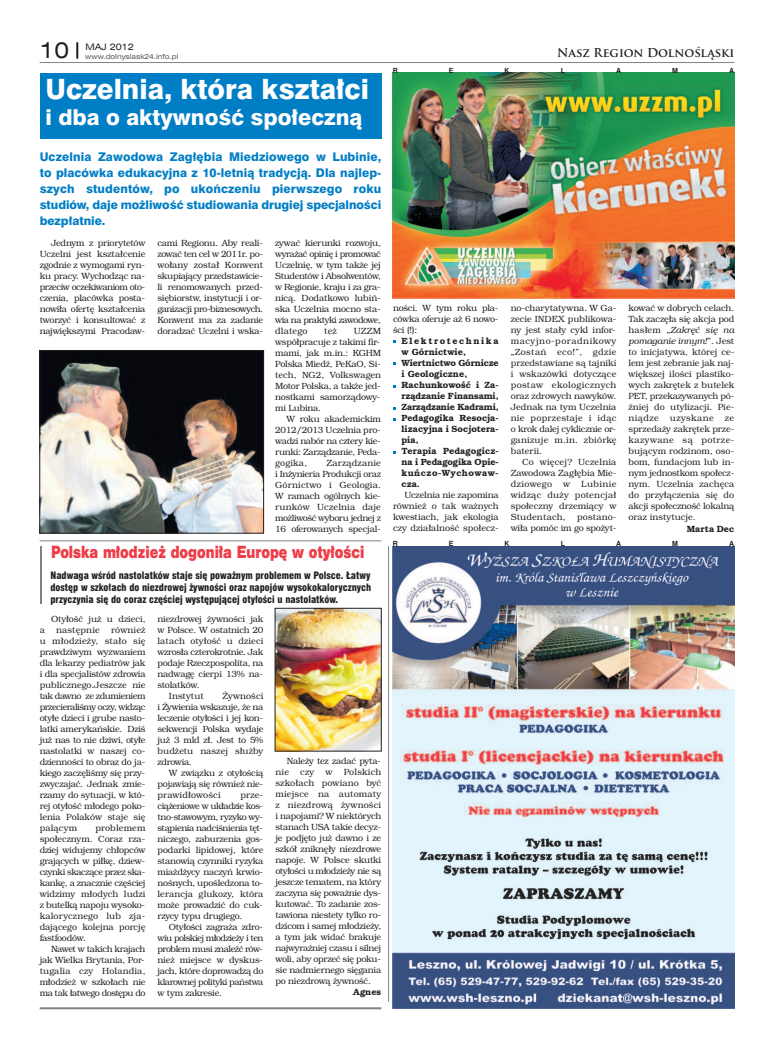
<style>
.page{position:relative;width:774px;height:1049px;background:#fff}
.page>*{position:absolute;margin:0;border:0;box-sizing:border-box;transform-origin:0 0}
.t1{font:28px "Swis 721 Hv EU";color:#fff}
.t2{font:22px "Swis 721 Hv EU";color:#fff}
.t3{font:22px "Swis 721 Ex EU";color:#231f20}
.t4{font:15.6px "Swis 721 Blk 2 EU";color:#ee3d49;scale:.83 1}
.t5{font:12px/16px "Swis 721 Hv EU";letter-spacing:-.005em;color:#007ec5;text-align:justify}
.t6{font:700 12px "Trajan Pro";color:#231f20}
.t7{font:10px/12px "Swis 721 Blk Cn EU";color:#231f20;text-align:justify}
.t8{font:9px/11px "Te X Gyre Bonum";letter-spacing:-.025em;color:#231f20;text-align:justify}
.t9{font:700 9px/11px "Te X Gyre Bonum";color:#231f20}
.t10{font:9px "Te X Gyre Bonum";letter-spacing:.005em;color:#231f20}
.t11{font:9px "Te X Gyre Bonum";letter-spacing:.015em;color:#231f20}
.t12{font:9px "Swis 721 Ex EU";color:#231f20}
.t13{font:7px "Swis 721 Ex EU";color:#57585a}
.t14{font:700 7px "Te X Gyre Heros";color:#231f20}
.s1{font-style:italic}
</style>
<div class="page">
<div style="left:40px;top:73px;width:341px;height:65px;background:#007ec5"></div>
<hr style="left:40px;top:62px;width:694px;height:1px;background:#808285">
<svg style="left:76px;top:42px;width:2px;height:17px"></svg>
<img style="left:393px;top:73px;width:341px;height:225px">
<img style="left:393px;top:546px;width:341px;height:462px">
<img style="left:42px;top:352px;width:220px;height:179px">
<div style="left:40px;top:350px;width:224px;height:183px;border:1px solid #231f20"></div>
<hr style="left:40px;top:540px;width:341px;height:1px;background:#808285">
<hr style="left:40px;top:1007px;width:341px;height:2px;background:#808285">
<hr style="left:40px;top:546px;width:2px;height:58px;background:#808285">
<img style="left:277px;top:610px;width:102px;height:139px">
<div style="left:275px;top:608px;width:106px;height:143px;border:1px solid #231f20"></div>
<hr style="left:388px;top:546px;width:1px;height:455px;background:#808285">
<h2 class="t3" style="left:40px;top:37px;width:31px">10</h2>
<p class="t13" style="left:85px;top:52px;width:95px">www.dolnyslask24.info.pl</p>
<h1 class="t1" style="left:45px;top:72px;width:325px">Uczelnia, która kształci</h1>
<h2 class="t2" style="left:45px;top:103px;width:318px">i dba o aktywność społeczną</h2>
<h3 class="t5" style="left:40px;top:149px;width:343px">Uczelnia Zawodowa Zagłębia Miedziowego w Lubinie, to placówka edukacyjna z 10-letnią tradycją. Dla najlep&shy;szych studentów, po ukończeniu pierwszego roku studiów, daje możliwość studiowania drugiej specjalności bezpłatnie.</h3>
<p class="t12" style="left:85px;top:41px;width:50px">MAJ 2012</p>
<p class="t8" style="left:40px;top:238px;width:107px;text-indent:11px">Jednym z priorytetów Uczelni jest kształcenie zgodnie z wymogami ryn&shy;ku pracy. Wychodząc na&shy;przeciw oczekiwaniom oto&shy;czenia, placówka posta&shy;nowiła ofertę kształcenia tworzyć i konsultować z największymi Pracodaw-</p>
<p class="t8" style="left:157px;top:238px;width:107px">cami Regionu. Aby reali&shy;zować ten cel w 2011r. po&shy;wołany został Konwent skupiający przedstawicie&shy;li renomowanych przed&shy;siębiorstw, instytucji i or&shy;ganizacji pro-biznesowych.<br>Konwent ma za zadanie doradzać Uczelni i wska-</p>
<p class="t8" style="left:275px;top:238px;width:107px">zywać kierunki rozwoju, wyrażać opinię i promować Uczelnię, w tym także jej Studentów i Absolwentów, w Regionie, kraju i za gra&shy;nicą. Dodatkowo lubiń&shy;ska Uczelnia mocno sta&shy;wia na praktyki zawodowe, dlatego</p>
<p class="t8" style="left:324px;top:326px;width:14px">też</p>
<p class="t8" style="left:275px;top:326px;width:107px;text-indent:79px">UZZM współpracuje z takimi fir&shy;mami, jak m.in.: KGHM Polska Miedź, PeKaO, Si&shy;tech, NG2, Volkswagen Motor Polska, a także jed&shy;nostkami samorządowy&shy;mi Lubina.</p>
<p class="t8" style="left:275px;top:414px;width:107px;text-indent:11px">W roku akademickim 2012/2013 Uczelnia pro&shy;wadzi nabór na cztery kie&shy;runki: Zarządzanie, Peda&shy;gogika,</p>
<p class="t8" style="left:275px;top:458px;width:107px;text-indent:51px">Zarządzanie i Inżynieria Produkcji oraz Górnictwo i Geologia.<br>W ramach ogólnych kie&shy;runków Uczelnia daje możliwość wyboru jednej z 16 oferowanych specjal-</p>
<h3 class="t4" style="left:51px;top:542px;width:379px">Polska młodzież dogoniła Europę w otyłości</h3>
<p class="t7" style="left:50px;top:570px;width:322px">Nadwaga wśród nastolatków staje się poważnym problemem w Polsce. Łatwy dostęp w szkołach do niezdrowej żywności oraz napojów wysokokalorycznych przyczynia się do coraz częściej występującej otyłości u nastolatków.</p>
<p class="t8" style="left:51px;top:614px;width:96px">Otyłość już u dzieci,</p>
<p class="t8" style="left:40px;top:625px;width:107px;text-indent:71px">również u młodzieży, stało się prawdziwym wyzwaniem dla lekarzy pediatrów jak i dla specjalistów zdrowia publicznego.Jeszcze nie tak dawno ze zdumieniem przecieraliśmy oczy, widząc otyłe dzieci i grube nasto&shy;latki amerykańskie. Dziś już nas to nie dziwi, otyłe nastolatki w naszej co&shy;dzienności to obraz do ja&shy;kiego zaczęliśmy się przy&shy;zwyczajać. Jednak zmie&shy;rzamy do sytuacji, w któ&shy;rej otyłość młodego poko&shy;lenia Polaków staje się palącym</p>
<p class="t8" style="left:40px;top:625px;width:7px">a</p>
<p class="t11" style="left:56px;top:627px;width:45px">następnie</p>
<p class="t8" style="left:40px;top:823px;width:107px;text-indent:56px">problemem społecznym. Coraz rza&shy;dziej widujemy chłopców grających w piłkę, dziew&shy;czynki skaczące przez ska&shy;kankę, a znacznie częściej widzimy młodych ludzi z butelką napoju wysoko&shy;kalorycznego lub zja&shy;dającego kolejna porcję fastfoodów.</p>
<p class="t8" style="left:40px;top:944px;width:107px;text-indent:11px">Nawet w takich krajach jak Wielka Brytania, Por&shy;tugalia czy Holandia, młodzież w szkołach nie ma tak łatwego dostępu do</p>
<p class="t8" style="left:158px;top:614px;width:107px">niezdrowej żywności jak</p>
<p class="t8" style="left:158px;top:625px;width:107px">w Polsce. W ostatnich 20</p>
<p class="t10" style="left:158px;top:638px;width:107px">latach otyłość u dzieci</p>
<p class="t8" style="left:158px;top:647px;width:107px">wzrosła czterokrotnie. Jak</p>
<p class="t8" style="left:158px;top:658px;width:107px">podaje Rzeczpospolita, na</p>
<p class="t8" style="left:158px;top:669px;width:107px">nadwagę cierpi 13% na-</p>
<p class="t8" style="left:158px;top:680px;width:44px">stolatków.</p>
<p class="t10" style="left:169px;top:693px;width:37px">Instytut</p>
<p class="t8" style="left:158px;top:691px;width:107px;text-indent:65px">Żywności i Żywienia wskazuje, że na leczenie otyłości i jej kon&shy;sekwencji Polska wydaje już 3 mld zł. Jest to 5% budżetu naszej służby zdrowia.</p>
<p class="t8" style="left:158px;top:768px;width:107px;text-indent:11px">W związku z otyłością pojawiają się również nie&shy;prawidłowości</p>
<p class="t8" style="left:158px;top:790px;width:107px;text-indent:83px">prze&shy;ciążeniowe w układzie kos&shy;tno-stawowym, ryzyko wy&shy;stąpienia nadciśnienia tęt&shy;niczego, zaburzenia gos&shy;podarki lipidowej, które stanowią czynniki ryzyka miażdżycy naczyń krwio&shy;nośnych, upośledzona to&shy;lerancja glukozy, która może prowadzić do cuk&shy;rzycy typu drugiego.</p>
<p class="t8" style="left:158px;top:922px;width:107px;text-indent:11px">Otyłości zagraża zdro&shy;wiu polskiej młodzieży i ten problem musi znaleźć rów&shy;nież miejsce w dyskus&shy;jach, które doprowadzą do klarownej polityki państwa w tym zakresie.</p>
<p class="t8" style="left:275px;top:756px;width:107px;text-indent:11px">Należy tez zadać pyta&shy;nie czy w Polskich szkołach powiano być miejsce na automaty z niezdrową żywności i napojami? W niektórych stanach USA takie decyz&shy;je podjęto już dawno i ze szkół zniknęły niezdrowe napoje. W Polsce skutki otyłości u młodzieży nie są jeszcze tematem, na który zaczyna się poważnie dys&shy;kutować. To zadanie zos&shy;tawiona niestety tylko ro&shy;dzicom i samej młodzieży, a tym jak widać brakuje najwyraźniej czasu i silnej woli, aby oprzeć się poku&shy;sie nadmiernego sięgania po niezdrową żywność.</p>
<p class="t9" style="left:353px;top:987px;width:30px">Agnes</p>
<h3 class="t6" style="left:557px;top:48px;width:179px">Nasz Region Dolnośląski</h3>
<p class="t14" style="left:393px;top:66px;width:7px">R</p>
<p class="t14" style="left:449px;top:66px;width:6px">E</p>
<p class="t14" style="left:504px;top:66px;width:7px">K</p>
<p class="t14" style="left:561px;top:66px;width:6px">L</p>
<p class="t14" style="left:616px;top:66px;width:7px">A</p>
<p class="t14" style="left:672px;top:66px;width:7px">M</p>
<p class="t14" style="left:729px;top:66px;width:7px">A</p>
<p class="t8" style="left:393px;top:303px;width:107px">ności. W tym roku pla&shy;cówka oferuje aż 6 nowo&shy;ści (!):</p>
<p class="t9" style="left:401px;top:336px;width:99px">Elektrotechnika w Górnictwie,<br>Wiertnictwo Górnicze i Geologiczne,<br>Rachunkowość i Za&shy;rządzanie Finansami,<br>Zarządzanie Kadrami,<br>Pedagogika Resocja&shy;lizacyjna i Socjotera&shy;pia,<br>Terapia Pedagogicz&shy;na i Pedagogika Opie&shy;kuńczo-Wychowaw&shy;cza.</p>
<p class="t8" style="left:393px;top:490px;width:107px;text-indent:11px">Uczelnia nie zapomina również o tak ważnych kwestiach, jak ekologia czy działalność społecz-</p>
<p class="t8" style="left:511px;top:303px;width:107px">no-charytatywna. W Ga&shy;zecie INDEX publikowa&shy;ny jest stały cykl infor&shy;macyjno-poradnikowy „Zostań eco!”, gdzie przedstawiane są tajniki i wskazówki dotyczące postaw ekologicznych oraz zdrowych nawyków.<br>Jednak na tym Uczelnia nie poprzestaje i idąc o krok dalej cyklicznie or&shy;ganizuje m.in. zbiórkę baterii.</p>
<p class="t8" style="left:511px;top:457px;width:107px;text-indent:11px">Co więcej? Uczelnia Zawodowa Zagłębia Mie&shy;dziowego w Lubinie widząc duży potencjał społeczny drzemiący w Studentach,</p>
<p class="t8" style="left:511px;top:512px;width:107px;text-align:right">postano-<br>wiła pomóc im go spożyt-</p>
<p class="t8" style="left:628px;top:303px;width:107px">kować w dobrych celach.<br>Tak zaczęła się akcja pod hasłem „<span class="s1">Zakręć się na pomaganie innym!</span>”. Jest to inicjatywa, której ce&shy;lem jest zebranie jak naj&shy;większej ilości plastiko&shy;wych zakrętek z butelek PET, przekazywanych pó&shy;źniej do utylizacji. Pie&shy;niądze uzyskane ze sprzedaży zakrętek prze&shy;kazywane są potrze&shy;bującym rodzinom, oso&shy;bom, fundacjom lub in&shy;nym jednostkom społecz&shy;nym. Uczelnia zachęca do przyłączenia się do akcji społeczność lokalną oraz instytucje.</p>
<p class="t9" style="left:687px;top:524px;width:49px">Marta Dec</p>
<p class="t14" style="left:393px;top:539px;width:7px">R</p>
<p class="t14" style="left:449px;top:539px;width:6px">E</p>
<p class="t14" style="left:504px;top:539px;width:7px">K</p>
<p class="t14" style="left:561px;top:539px;width:6px">L</p>
<p class="t14" style="left:616px;top:539px;width:7px">A</p>
<p class="t14" style="left:672px;top:539px;width:7px">M</p>
<p class="t14" style="left:729px;top:539px;width:7px">A</p>
</div>
